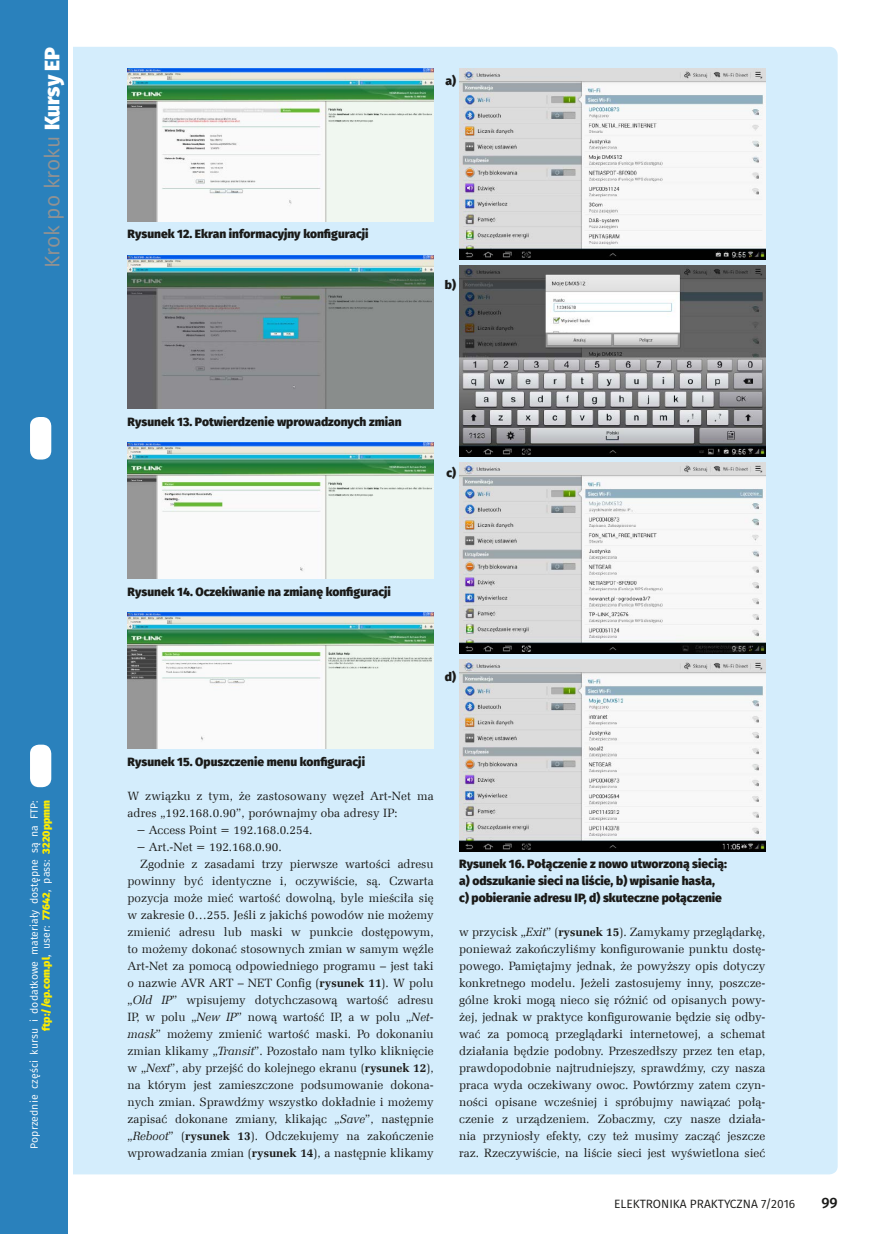
<style>
.page{position:relative;width:893px;height:1234px;background:#fff}
.page>*{position:absolute;margin:0;border:0;box-sizing:border-box;transform-origin:0 0}
.t1{font:21px "Fira Sans";color:#929292}
.t2{font:500 15px "Fira Sans";color:#1a1a18}
.t3{font:12px/17px "Zapf Ellipt EU";color:#1a1a18;text-align:justify}
.t4{font:800 12px/17px "Fira Sans";color:#1a1a18}
.t5{font:12px "Fira Sans";color:#1a1a18}
.t6{font:10.5px/12px "Fira Sans";letter-spacing:.005em;color:#fff;text-align:right}
.s1{font-weight:800;color:#fff}
.s2{font-weight:800;color:#ffed00}
.s3{font-weight:700}
.s4{font-style:italic}
</style>
<div class="page">
<div style="left:60px;top:47px;width:778px;height:1127px;background:#d4edfc;border-radius:9px"></div>
<div style="left:0;top:0;width:68px;height:1233px;background:#2a81bc"></div>
<div style="left:30px;top:417px;width:21px;height:42px;background:#fff;border-radius:9px"></div>
<div style="left:30px;top:744px;width:21px;height:43px;background:#fff;border-radius:9px"></div>
<hr style="left:68px;top:0;width:4px;height:1233px;background:#fff">
<img style="left:128px;top:68px;width:306px;height:153px">
<img style="left:128px;top:255px;width:306px;height:153px">
<img style="left:128px;top:442px;width:306px;height:136px">
<img style="left:128px;top:612px;width:306px;height:136px">
<img style="left:459px;top:68px;width:306px;height:191px">
<img style="left:459px;top:265px;width:306px;height:191px">
<img style="left:459px;top:462px;width:306px;height:191px">
<img style="left:459px;top:659px;width:306px;height:191px">
<h1 class="t1" style="left:37px;top:268px;width:223px;rotate:-90deg">Krok po kroku <span class="s1">Kursy EP</span></h1>
<p class="t6" style="left:28px;top:1148px;width:350px;rotate:-90deg">Poprzednie części kursu i dodatkowe materiały dostępne są na FTP: <span class="s2">ftp://ep.com.pl</span>, user: <span class="s2">77642</span>, pass: <span class="s2">3220ppmm</span></p>
<p class="t4" style="left:446px;top:72px;width:12px">a)</p>
<p class="t4" style="left:128px;top:225px;width:243px">Rysunek 12. Ekran informacyjny konfiguracji</p>
<p class="t4" style="left:445px;top:276px;width:13px">b)</p>
<p class="t4" style="left:128px;top:413px;width:276px">Rysunek 13. Potwierdzenie wprowadzonych zmian</p>
<p class="t4" style="left:446px;top:464px;width:11px">c)</p>
<p class="t4" style="left:128px;top:583px;width:265px">Rysunek 14. Oczekiwanie na zmianę konfiguracji</p>
<p class="t4" style="left:445px;top:668px;width:13px">d)</p>
<p class="t4" style="left:128px;top:753px;width:239px">Rysunek 15. Opuszczenie menu konfiguracji</p>
<p class="t3" style="left:128px;top:787px;width:308px">W związku z tym, że zastosowany węzeł Art-Net ma</p>
<p class="t3" style="left:128px;top:804px;width:271px">adres „192.168.0.90”, porównajmy oba adresy IP:</p>
<p class="t3" style="left:136px;top:821px;width:178px">− Access Point = 192.168.0.254.</p>
<p class="t3" style="left:136px;top:838px;width:147px">− Art.-Net = 192.168.0.90.</p>
<p class="t3" style="left:140px;top:855px;width:295px">Zgodnie z zasadami trzy pierwsze wartości adresu</p>
<p class="t3" style="left:128px;top:872px;width:308px">powinny być identyczne i, oczywiście, są. Czwarta</p>
<p class="t3" style="left:128px;top:889px;width:308px">pozycja może mieć wartość dowolną, byle mieściła się</p>
<p class="t3" style="left:128px;top:906px;width:308px">w zakresie 0…255. Jeśli z jakichś powodów nie możemy</p>
<p class="t3" style="left:128px;top:923px;width:308px">zmienić adresu lub maski w punkcie dostępowym,</p>
<p class="t3" style="left:128px;top:940px;width:308px">to możemy dokonać stosownych zmian w samym węźle</p>
<p class="t3" style="left:128px;top:957px;width:308px">Art-Net za pomocą odpowiedniego programu – jest taki</p>
<p class="t3" style="left:128px;top:974px;width:308px">o nazwie AVR ART – NET Config (<span class="s3">rysunek 11</span>). W polu</p>
<p class="t3" style="left:128px;top:991px;width:308px">„<span class="s4">Old IP</span>” wpisujemy dotychczasową wartość adresu</p>
<p class="t3" style="left:128px;top:1008px;width:308px">IP, w polu „<span class="s4">New IP</span>” nową wartość IP, a w polu „<span class="s4">Net-</span></p>
<p class="t3" style="left:128px;top:1025px;width:308px"><span class="s4">mask</span>” możemy zmienić wartość maski. Po dokonaniu</p>
<p class="t3" style="left:128px;top:1042px;width:308px">zmian klikamy „<span class="s4">Transit</span>”. Pozostało nam tylko kliknięcie</p>
<p class="t3" style="left:128px;top:1059px;width:308px">w „<span class="s4">Next</span>”, aby przejść do kolejnego ekranu (<span class="s3">rysunek 12</span>),</p>
<p class="t3" style="left:128px;top:1076px;width:308px">na którym jest zamieszczone podsumowanie dokona-</p>
<p class="t3" style="left:128px;top:1093px;width:308px">nych zmian. Sprawdźmy wszystko dokładnie i możemy</p>
<p class="t3" style="left:128px;top:1110px;width:308px">zapisać dokonane zmiany, klikając „<span class="s4">Save</span>”, następnie</p>
<p class="t3" style="left:128px;top:1127px;width:308px">„<span class="s4">Reboot</span>” (<span class="s3">rysunek 13</span>). Odczekujemy na zakończenie</p>
<p class="t3" style="left:128px;top:1144px;width:308px">wprowadzania zmian (<span class="s3">rysunek 14</span>), a następnie klikamy</p>
<p class="t4" style="left:459px;top:855px;width:269px">Rysunek 16. Połączenie z nowo utworzoną siecią: a) odszukanie sieci na liście, b) wpisanie hasła, c) pobieranie adresu IP, d) skuteczne połączenie</p>
<p class="t3" style="left:459px;top:923px;width:308px">w przycisk „<span class="s4">Exit</span>” (<span class="s3">rysunek 15</span>). Zamykamy przeglądarkę, ponieważ zakończyliśmy konfigurowanie punktu dostę&shy;powego. Pamiętajmy jednak, że powyższy opis dotyczy konkretnego modelu. Jeżeli zastosujemy inny, poszcze&shy;gólne kroki mogą nieco się różnić od opisanych powy&shy;żej, jednak w praktyce konfigurowanie będzie się odby&shy;wać za pomocą przeglądarki internetowej, a schemat działania będzie podobny. Przeszedłszy przez ten etap, prawdopodobnie najtrudniejszy, sprawdźmy, czy nasza praca wyda oczekiwany owoc. Powtórzmy zatem czyn&shy;ności opisane wcześniej i spróbujmy nawiązać połą&shy;czenie z urządzeniem. Zobaczmy, czy nasze działa&shy;nia przyniosły efekty, czy też musimy zacząć jeszcze raz. Rzeczywiście, na liście sieci jest wyświetlona sieć</p>
<p class="t5" style="left:614px;top:1195px;width:183px">ELEKTRONIKA PRAKTYCZNA 7/2016</p>
<p class="t2" style="left:821px;top:1192px;width:18px">99</p>
</div>
